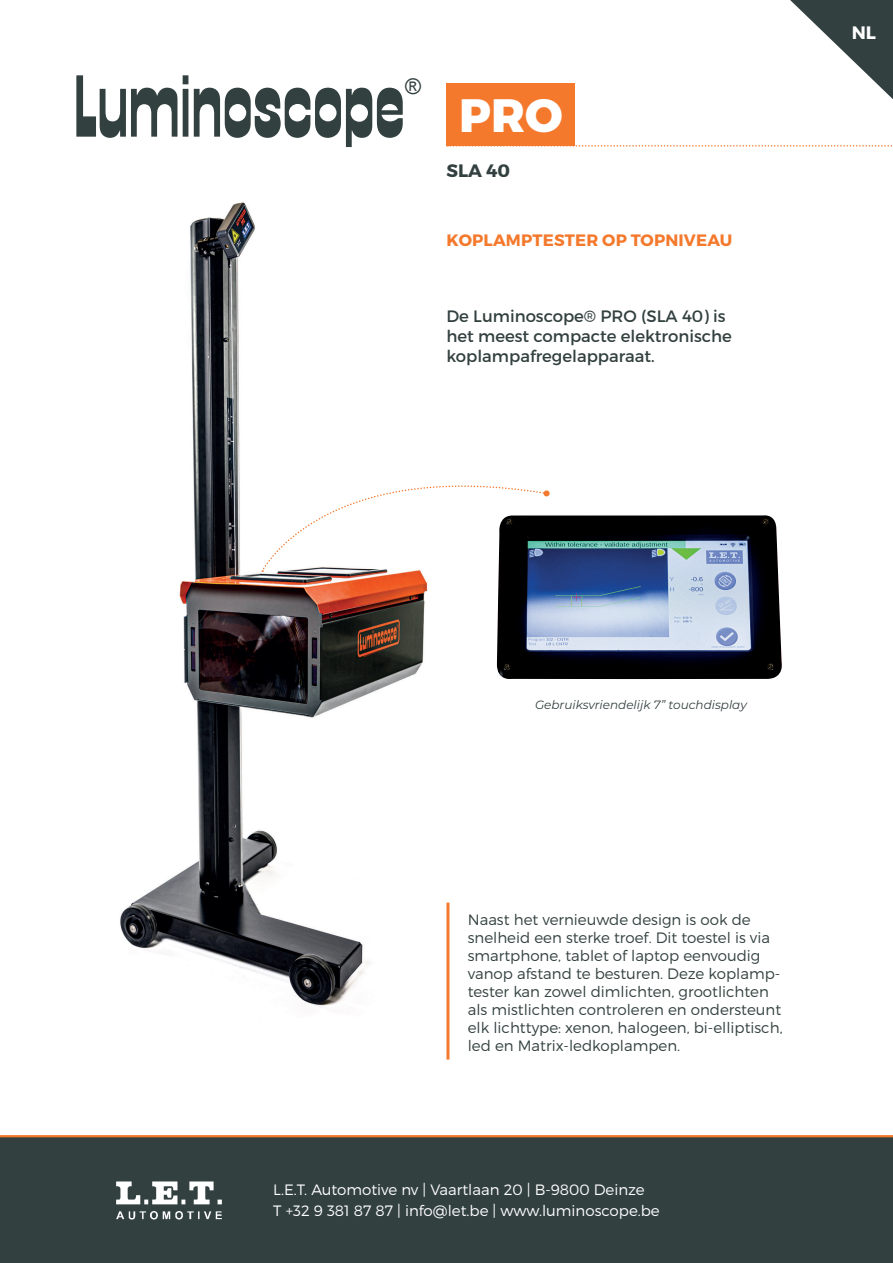
<style>
.page{position:relative;width:893px;height:1263px;background:#fff}
.page>*{position:absolute;margin:0;border:0;box-sizing:border-box;transform-origin:0 0}
.t1{font:91.95px "Zipper Std";color:#32403f}
.t2{font:800 46.8px "Montserrat";color:#fff}
.t3{font:21.6px "Arial";color:#32403f}
.t4{font:700 18px "Montserrat";color:#32403f}
.t5{font:700 18px "Montserrat";color:#fff}
.t6{font:16.5px/19.8px "Montserrat";color:#32403f}
.t7{font:700 16.5px "Montserrat";letter-spacing:.01em;color:#f4792c}
.t8{font:300 15px/18px "Montserrat";color:#32403f}
.t9{font:300 15px/21px "Montserrat";color:#fff}
.t10{font:italic 12px "Montserrat";color:#32403f}
</style>
<div class="page">
<div style="left:0;top:1137px;width:893px;height:126px;background:#32403f"></div>
<hr style="left:0;top:1135px;width:893px;height:2px;background:#f4792c">
<img style="left:116px;top:1181px;width:106px;height:39px">
<img style="left:120px;top:202px;width:308px;height:805px">
<svg style="left:447px;top:0;width:446px;height:147px"></svg>
<hr style="left:446px;top:902px;width:3px;height:157px;background:#f4792c">
<img style="left:497px;top:515px;width:285px;height:165px">
<svg style="left:262px;top:460px;width:288px;height:112px"></svg>
<h1 class="t1" style="left:74px;top:55px;width:333px">Luminoscope</h1>
<h3 class="t3" style="left:405px;top:72px;width:17px">®</h3>
<h2 class="t2" style="left:459px;top:86px;width:105px">PRO</h2>
<p class="t4" style="left:446px;top:159px;width:65px">SLA 40</p>
<p class="t7" style="left:447px;top:229px;width:287px">KOPLAMPTESTER OP TOPNIVEAU</p>
<p class="t6" style="left:446px;top:306px;width:287px">De Luminoscope® PRO (SLA 40) is het meest compacte elektronische koplampafregelapparaat.</p>
<p class="t5" style="left:852px;top:21px;width:26px">NL</p>
<p class="t10" style="left:535px;top:696px;width:213px">Gebruiksvriendelijk 7” touchdisplay</p>
<p class="t8" style="left:468px;top:910px;width:316px">Naast het vernieuwde design is ook de snelheid een sterke troef. Dit toestel is via smartphone, tablet of laptop eenvoudig vanop afstand te besturen. Deze koplamp&shy;tester kan zowel dimlichten, grootlichten als mistlichten controleren en ondersteunt elk lichttype: xenon, halogeen, bi-elliptisch, led en Matrix-ledkoplampen.</p>
<p class="t9" style="left:273px;top:1178px;width:388px">L.E.T. Automotive nv | Vaartlaan 20 | B-9800 Deinze<br>T +32 9 381 87 87 | info@let.be | www.luminoscope.be</p>
</div>
